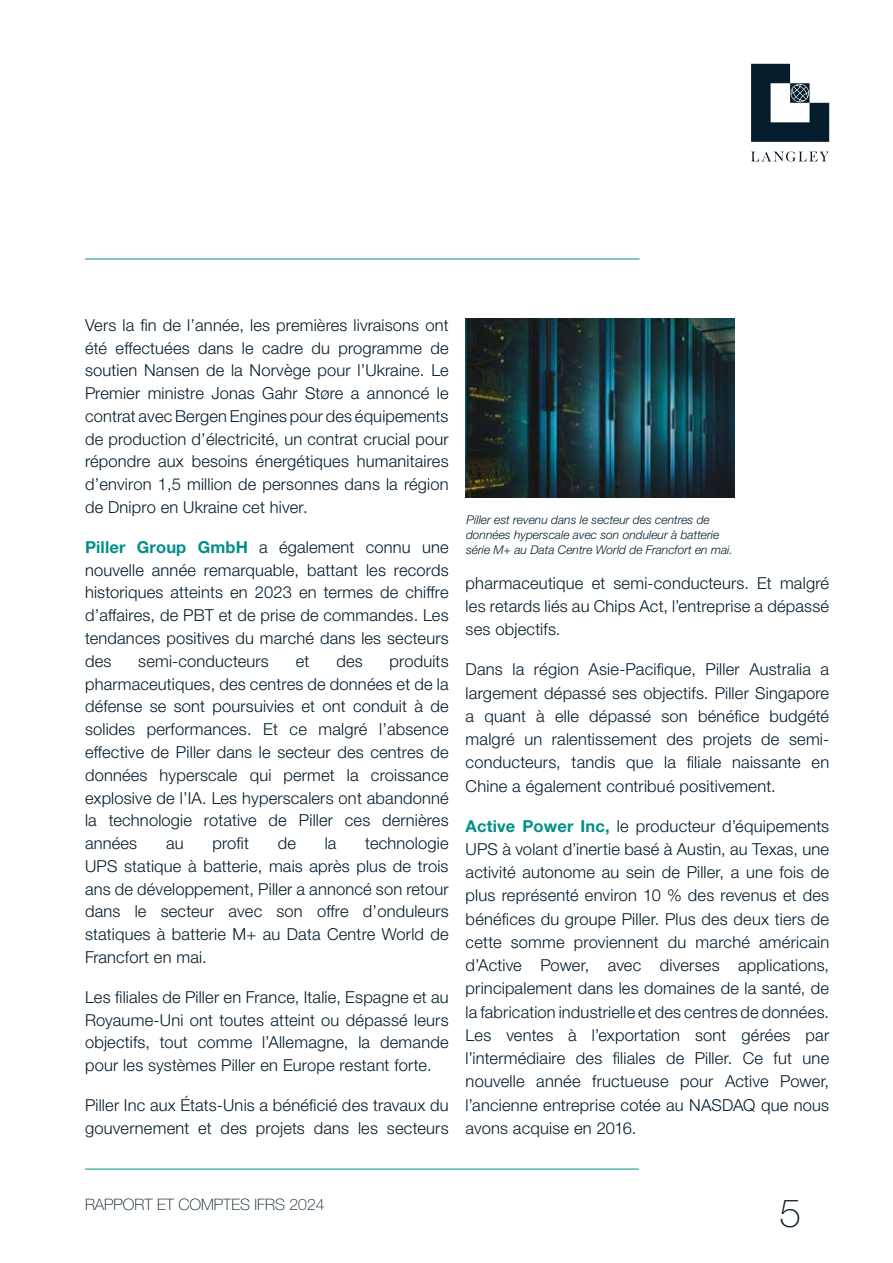
<style>
.page{position:relative;width:893px;height:1263px;background:#fff}
.page>*{position:absolute;margin:0;border:0;box-sizing:border-box;transform-origin:0 0}
.t1{font:100 39px "Helvetica Neue LTW1 G";color:#051c2c}
.t2{font:300 16.5px/22.8px "Helvetica Neue LTW1 G";letter-spacing:.01em;color:#051c2c;text-align:justify}
.t3{font:100 15.75px "Helvetica Neue LTW1 G";color:#051c2c}
.t4{font:italic 300 12px/15px "Helvetica Neue LTW1 G";color:#051c2c}
.s1{font-weight:700;color:#008f87}
</style>
<div class="page">
<svg style="left:751px;top:151px;width:78px;height:11px"></svg>
<svg style="left:751px;top:64px;width:78px;height:78px"></svg>
<hr style="left:85px;top:259px;width:555px;height:1px;background:#008f87">
<hr style="left:85px;top:1169px;width:554px;height:1px;background:#008f87">
<img style="left:466px;top:319px;width:268px;height:178px">
<p class="t2" style="left:85px;top:313px;width:365px">Vers la fin de l’année, les premières livraisons ont été effectuées dans le cadre du programme de soutien Nansen de la Norvège pour l’Ukraine. Le Premier ministre Jonas Gahr Støre a annoncé le contrat avec Bergen Engines pour des équipements de production d’électricité, un contrat crucial pour répondre aux besoins énergétiques humanitaires d’environ 1,5 million de personnes dans la région de Dnipro en Ukraine cet hiver.</p>
<p class="t2" style="left:85px;top:535px;width:365px"><span class="s1">Piller Group GmbH</span> a également connu une nouvelle année remarquable, battant les records historiques atteints en 2023 en termes de chiffre d’affaires, de PBT et de prise de commandes. Les tendances positives du marché dans les secteurs des</p>
<p class="t2" style="left:85px;top:649px;width:365px;text-indent:305px">produits pharmaceutiques, des centres de données et de la défense se sont poursuivies et ont conduit à de solides performances. Et ce malgré l’absence effective de Piller dans le secteur des centres de données hyperscale qui permet la croissance explosive de l’IA. Les hyperscalers ont abandonné la technologie rotative de Piller ces dernières années</p>
<p class="t2" style="left:138px;top:649px;width:132px">semi-conducteurs</p>
<p class="t2" style="left:296px;top:649px;width:15px">et</p>
<p class="t2" style="left:336px;top:649px;width:28px">des</p>
<p class="t2" style="left:85px;top:832px;width:365px;text-indent:280px">technologie UPS statique à batterie, mais après plus de trois ans de développement, Piller a annoncé son retour dans le secteur avec son offre d’onduleurs statiques à batterie M+ au Data Centre World de Francfort en mai.</p>
<p class="t2" style="left:85px;top:985px;width:365px">Les filiales de Piller en France, Italie, Espagne et au Royaume-Uni ont toutes atteint ou dépassé leurs objectifs, tout comme l’Allemagne, la demande pour les systèmes Piller en Europe restant forte.</p>
<p class="t2" style="left:85px;top:1094px;width:365px">Piller Inc aux États-Unis a bénéficié des travaux du gouvernement et des projets dans les secteurs</p>
<p class="t2" style="left:166px;top:832px;width:19px">au</p>
<p class="t2" style="left:212px;top:832px;width:38px">profit</p>
<p class="t2" style="left:278px;top:832px;width:20px">de</p>
<p class="t2" style="left:325px;top:832px;width:13px">la</p>
<p class="t4" style="left:466px;top:513px;width:268px">Piller est revenu dans le secteur des centres de données hyperscale avec son onduleur à batterie série M+ au Data Centre World de Francfort en mai.</p>
<p class="t2" style="left:466px;top:571px;width:365px;line-height:23.2px">pharmaceutique et semi-conducteurs. Et malgré les retards liés au Chips Act, l’entreprise a dépassé ses objectifs.</p>
<p class="t2" style="left:466px;top:658px;width:365px;line-height:23.2px">Dans la région Asie-Pacifique, Piller Australia a largement dépassé ses objectifs. Piller Singapore a quant à elle dépassé son bénéfice budgété malgré un ralentissement des projets de semi&shy;conducteurs, tandis que la filiale naissante en Chine a également contribué positivement.</p>
<p class="t2" style="left:466px;top:814px;width:365px;line-height:23.2px"><span class="s1">Active Power Inc,</span> le producteur d’équipements UPS à volant d’inertie basé à Austin, au Texas, une activité autonome au sein de Piller, a une fois de plus représenté environ 10 % des revenus et des bénéfices du groupe Piller. Plus des deux tiers de cette somme proviennent du marché américain d’Active Power, avec diverses applications, principalement dans les domaines de la santé, de la fabrication industrielle et des centres de données.<br>Les ventes à l’exportation sont gérées par l’intermédiaire des filiales de Piller. Ce fut une nouvelle année fructueuse pour Active Power, l’ancienne entreprise cotée au NASDAQ que nous avons acquise en 2016.</p>
<p class="t3" style="left:85px;top:1195px;width:241px">RAPPORT ET COMPTES IFRS 2024</p>
<h1 class="t1" style="left:779px;top:1190px;width:23px">5</h1>
</div>
